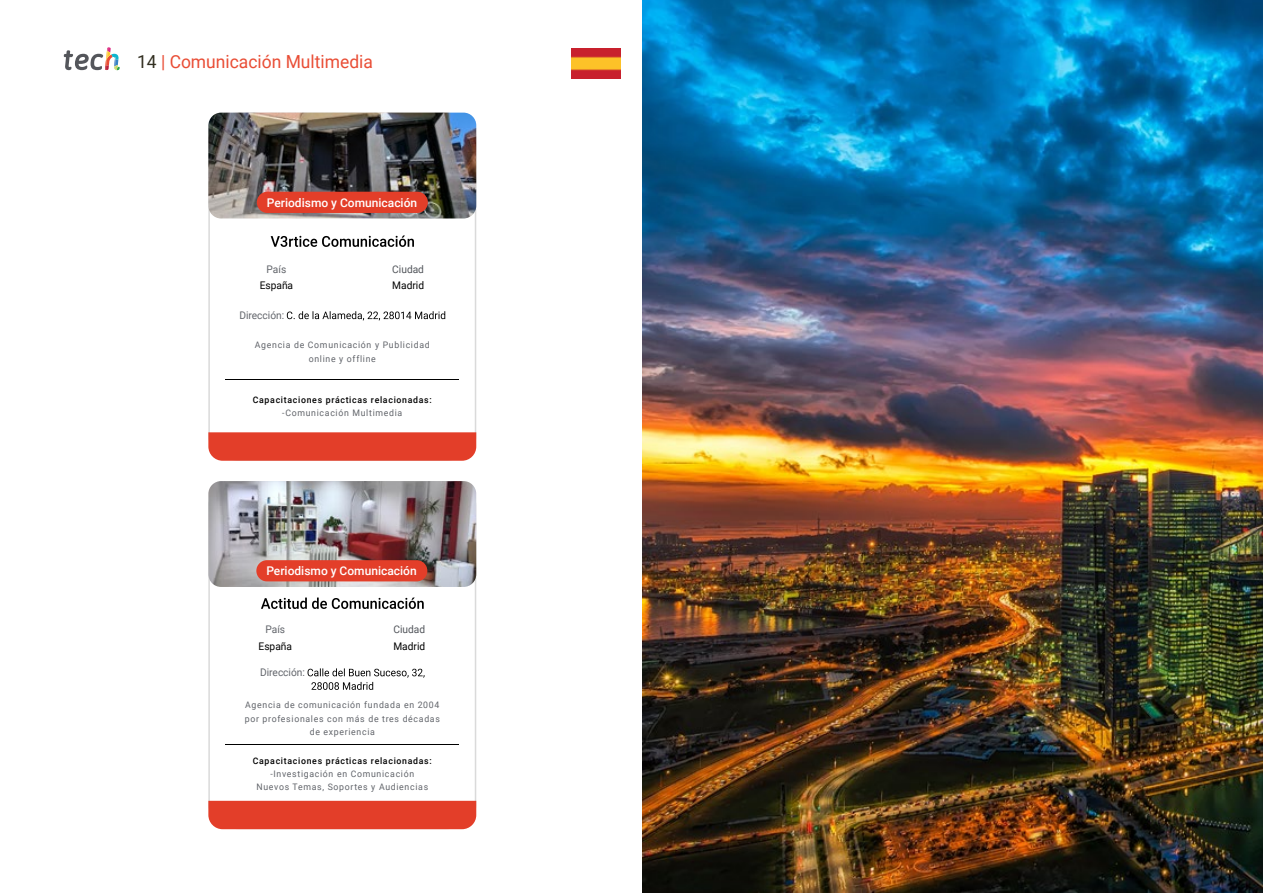
<style>
.page{position:relative;width:1263px;height:893px;background:#fff}
.page>*{position:absolute;margin:0;border:0;box-sizing:border-box;transform-origin:0 0}
.t1{font:18px "Roboto";color:#e94d35}
.t2{font:500 12px "Roboto";color:#fff}
.t3{font:10.5px "Roboto";color:#61646a}
.t4{font:10.5px "Roboto";color:#000}
.t5{font:10.5px "Roboto";color:#52555b}
.t6{font:9px/13.5px "Roboto";letter-spacing:.08em;color:#61646a;text-align:center}
.t7{font:500 9px "Roboto";letter-spacing:.08em;color:#000}
.s1{color:#312e20}
</style>
<div class="page">
<svg style="left:64px;top:47px;width:56px;height:24px"></svg>
<img style="left:642px;top:0;width:621px;height:893px">
<img style="left:571px;top:49px;width:50px;height:30px">
<svg style="left:208px;top:112px;width:269px;height:337px"></svg>
<img style="left:208px;top:113px;width:268px;height:105px">
<div style="left:257px;top:192px;width:171px;height:21px;background:#e33e29;border-radius:11px"></div>
<svg style="left:208px;top:432px;width:268px;height:29px;background:#e3442f"></svg>
<hr style="left:225px;top:379px;width:234px;height:1px;background:#000">
<svg style="left:271px;top:235px;width:143px;height:12px"></svg>
<svg style="left:287px;top:311px;width:158px;height:10px"></svg>
<svg style="left:208px;top:492px;width:269px;height:338px"></svg>
<img style="left:208px;top:481px;width:268px;height:106px">
<div style="left:256px;top:560px;width:171px;height:21px;background:#e33e29;border-radius:11px"></div>
<div style="left:208px;top:801px;width:268px;height:28px;background:#e33e29"></div>
<hr style="left:225px;top:745px;width:234px;height:1px;background:#000">
<svg style="left:261px;top:597px;width:163px;height:12px"></svg>
<svg style="left:308px;top:668px;width:117px;height:22px"></svg>
<h1 class="t1" style="left:137px;top:49px;width:237px"><span class="s1">14</span> | Comunicación Multimedia</h1>
<h2 class="t2" style="left:267px;top:194px;width:152px">Periodismo y Comunicación</h2>
<p class="t3" style="left:267px;top:261px;width:21px">País</p>
<p class="t4" style="left:260px;top:278px;width:35px">España</p>
<p class="t5" style="left:392px;top:261px;width:33px">Ciudad</p>
<p class="t4" style="left:392px;top:278px;width:33px">Madrid</p>
<p class="t3" style="left:239px;top:308px;width:46px">Dirección:</p>
<p class="t6" style="left:255px;top:338px;width:176px">Agencia de Comunicación y Publicidad online y offline</p>
<p class="t7" style="left:253px;top:393px;width:180px">Capacitaciones prácticas relacionadas:</p>
<p class="t6" style="left:282px;top:406px;width:122px">-Comunicación Multimedia</p>
<h2 class="t2" style="left:266px;top:563px;width:152px">Periodismo y Comunicación</h2>
<p class="t3" style="left:265px;top:622px;width:21px">País</p>
<p class="t4" style="left:259px;top:639px;width:35px">España</p>
<p class="t5" style="left:393px;top:622px;width:33px">Ciudad</p>
<p class="t4" style="left:393px;top:639px;width:33px">Madrid</p>
<p class="t3" style="left:260px;top:665px;width:46px">Dirección:</p>
<p class="t6" style="left:245px;top:698px;width:197px">Agencia de comunicación fundada en 2004 por profesionales con más de tres décadas de experiencia</p>
<p class="t7" style="left:253px;top:754px;width:180px">Capacitaciones prácticas relacionadas:</p>
<p class="t6" style="left:256px;top:767px;width:173px">-Investigación en Comunicación<br>Nuevos Temas, Soportes y Audiencias</p>
</div>
